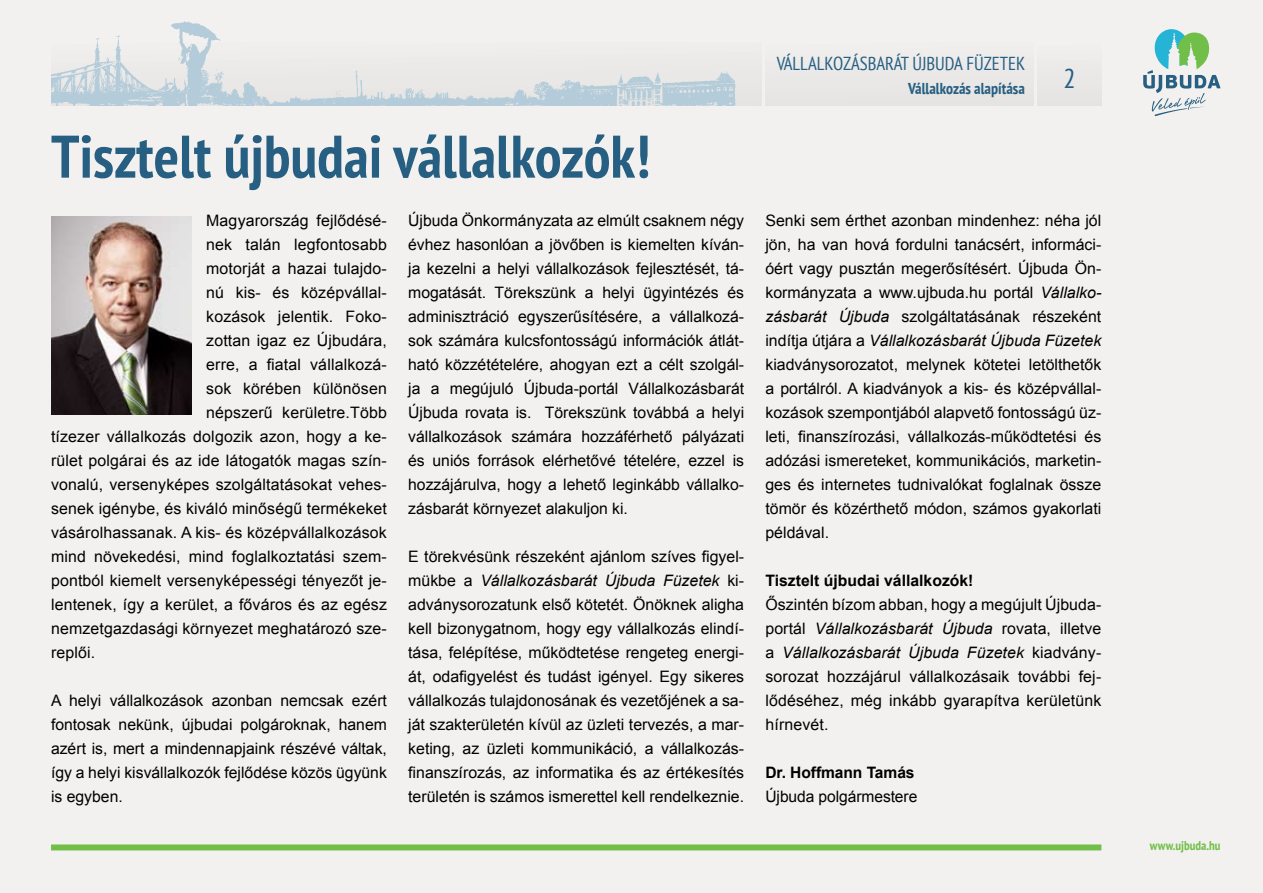
<style>
.page{position:relative;width:1263px;height:893px;background:#f3f1ef}
.page>*{position:absolute;margin:0;border:0;box-sizing:border-box;transform-origin:0 0}
.t1{font:700 condensed 60px "PT Sans";color:#265f82}
.t2{font:condensed 27px "PT Sans";color:#265f82}
.t3{font:condensed 18.75px "PT Sans";color:#265f82}
.t4{font:15.75px/24px "Arial";letter-spacing:.01em;color:#000;text-align:justify}
.t5{font:700 15.75px "Arial";color:#000}
.t6{font:700 condensed 15.75px "PT Sans";color:#265f82}
.t7{font:700 condensed 12.75px "PT Sans";color:#71bf49}
.s1{font-style:italic}
</style>
<div class="page">
<div style="left:765px;top:43px;width:268px;height:63px;background:#ebe9e8"></div>
<div style="left:51px;top:43px;width:710px;height:63px;background:#edebea"></div>
<div style="left:1037px;top:43px;width:64px;height:63px;background:#ebe9e8"></div>
<svg style="left:1143px;top:29px;width:77px;height:87px"></svg>
<div style="left:51px;top:844px;width:1050px;height:6px;background:#71bf49"></div>
<img style="left:51px;top:35px;width:97px;height:71px">
<img style="left:580px;top:71px;width:156px;height:35px">
<img style="left:237px;top:70px;width:343px;height:36px">
<img style="left:148px;top:21px;width:89px;height:85px">
<img style="left:51px;top:217px;width:140px;height:198px">
<h1 class="t1" style="left:51px;top:117px;width:601px">Tisztelt újbudai vállalkozók!</h1>
<p class="t4" style="left:206px;top:208px;width:182px">Magyarország fejlődésé-</p>
<p class="t4" style="left:206px;top:232px;width:182px">nek talán legfontosabb</p>
<p class="t4" style="left:206px;top:256px;width:182px">motorját a hazai tulajdo-</p>
<p class="t4" style="left:206px;top:280px;width:182px">nú kis- és középvállal-</p>
<p class="t4" style="left:206px;top:304px;width:182px">kozások jelentik. Foko-</p>
<p class="t4" style="left:206px;top:328px;width:182px">zottan igaz ez Újbudára,</p>
<p class="t4" style="left:206px;top:352px;width:182px">erre, a fiatal vállalkozá-</p>
<p class="t4" style="left:206px;top:376px;width:182px">sok körében különösen</p>
<p class="t4" style="left:206px;top:400px;width:182px">népszerű kerületre.Több</p>
<p class="t4" style="left:51px;top:424px;width:337px">tízezer vállalkozás dolgozik azon, hogy a ke-</p>
<p class="t4" style="left:51px;top:448px;width:337px">rület polgárai és az ide látogatók magas szín-</p>
<p class="t4" style="left:51px;top:472px;width:337px">vonalú, versenyképes szolgáltatásokat vehes-</p>
<p class="t4" style="left:51px;top:496px;width:337px">senek igénybe, és kiváló minőségű termékeket</p>
<p class="t4" style="left:51px;top:520px;width:337px">vásárolhassanak. A kis- és középvállalkozások</p>
<p class="t4" style="left:51px;top:544px;width:337px">mind növekedési, mind foglalkoztatási szem-</p>
<p class="t4" style="left:51px;top:568px;width:337px">pontból kiemelt versenyképességi tényezőt je-</p>
<p class="t4" style="left:51px;top:592px;width:337px">lentenek, így a kerület, a főváros és az egész</p>
<p class="t4" style="left:51px;top:616px;width:337px">nemzetgazdasági környezet meghatározó sze-</p>
<p class="t4" style="left:51px;top:640px;width:46px">replői.</p>
<p class="t4" style="left:51px;top:688px;width:337px">A helyi vállalkozások azonban nemcsak ezért fontosak nekünk, újbudai polgároknak, hanem azért is, mert a mindennapjaink részévé váltak, így a helyi kisvállalkozók fejlődése közös ügyünk is egyben.</p>
<p class="t4" style="left:408px;top:208px;width:337px">Újbuda Önkormányzata az elmúlt csaknem négy évhez hasonlóan a jövőben is kiemelten kíván&shy;ja kezelni a helyi vállalkozások fejlesztését, tá&shy;mogatását. Törekszünk a helyi ügyintézés és adminisztráció egyszerűsítésére, a vállalkozá&shy;sok számára kulcsfontosságú információk átlát&shy;ható közzétételére, ahogyan ezt a célt szolgál&shy;ja a megújuló Újbuda-portál Vállalkozásbarát Újbuda rovata is. Törekszünk továbbá a helyi vállalkozások számára hozzáférhető pályázati és uniós források elérhetővé tételére, ezzel is hozzájárulva, hogy a lehető leginkább vállalko&shy;zásbarát környezet alakuljon ki.</p>
<p class="t4" style="left:408px;top:544px;width:337px">E törekvésünk részeként ajánlom szíves figyel&shy;mükbe a <span class="s1">Vállalkozásbarát Újbuda Füzetek</span> ki&shy;adványsorozatunk első kötetét. Önöknek aligha kell bizonygatnom, hogy egy vállalkozás elindí&shy;tása, felépítése, működtetése rengeteg energi&shy;át, odafigyelést és tudást igényel. Egy sikeres vállalkozás tulajdonosának és vezetőjének a sa&shy;ját szakterületén kívül az üzleti tervezés, a mar&shy;keting, az üzleti kommunikáció, a vállalkozás&shy;finanszírozás, az informatika és az értékesítés területén is számos ismerettel kell rendelkeznie.</p>
<p class="t3" style="left:777px;top:51px;width:250px">VÁLLALKOZÁSBARÁT ÚJBUDA FÜZETEK</p>
<p class="t6" style="left:908px;top:78px;width:118px">Vállalkozás alapítása</p>
<h2 class="t2" style="left:1063px;top:61px;width:14px">2</h2>
<p class="t4" style="left:765px;top:208px;width:337px">Senki sem érthet azonban mindenhez: néha jól jön, ha van hová fordulni tanácsért, informáci&shy;óért vagy pusztán megerősítésért. Újbuda Ön&shy;kormányzata a www.ujbuda.hu portál <span class="s1">Vállalko&shy;zásbarát Újbuda</span> szolgáltatásának részeként indítja útjára a <span class="s1">Vállalkozásbarát Újbuda Füzetek </span>kiadványsorozatot, melynek kötetei letölthetők a portálról. A kiadványok a kis- és középvállal&shy;kozások szempontjából alapvető fontosságú üz&shy;leti, finanszírozási, vállalkozás-működtetési és adózási ismereteket, kommunikációs, marketin&shy;ges és internetes tudnivalókat foglalnak össze tömör és közérthető módon, számos gyakorlati példával.</p>
<p class="t5" style="left:765px;top:570px;width:210px">Tisztelt újbudai vállalkozók!</p>
<p class="t4" style="left:765px;top:592px;width:337px">Őszintén bízom abban, hogy a megújult Újbuda&shy;portál <span class="s1">Vállalkozásbarát Újbuda</span> rovata, illetve a <span class="s1">Vállalkozásbarát Újbuda Füzetek</span> kiadvány&shy;sorozat hozzájárul vállalkozásaik további fej&shy;lődéséhez, még inkább gyarapítva kerületünk hírnevét.</p>
<p class="t5" style="left:765px;top:762px;width:151px">Dr. Hoffmann Tamás</p>
<p class="t4" style="left:765px;top:784px;width:153px">Újbuda polgármestere</p>
<p class="t7" style="left:1150px;top:838px;width:72px">www.ujbuda.hu</p>
</div>
